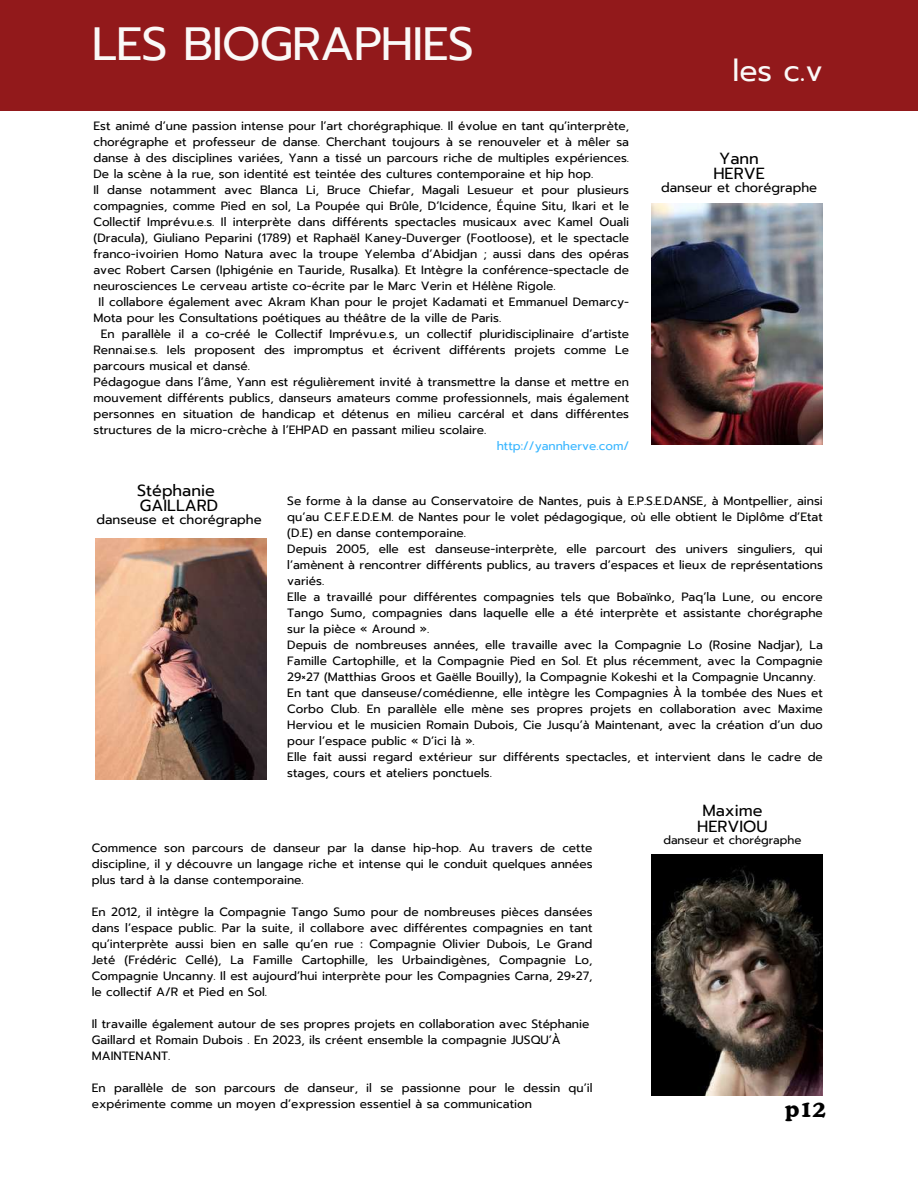
<style>
.page{position:relative;width:918px;height:1188px;background:#fff}
.page>*{position:absolute;margin:0;border:0;box-sizing:border-box;transform-origin:0 0}
.t1{font:46.5px "Prompt";letter-spacing:-.02em;color:#faf9f8}
.t2{font:30px "Prompt";color:#faf9f8}
.t3{font:700 22.5px "Cooper BT";color:#000}
.t4{font:16.05px/15.3px "Prompt";color:#000;text-align:center}
.t5{font:13.05px "Prompt";color:#000}
.t6{font:12px/16px "Prompt";color:#000}
.t7{font:12px "Prompt";color:#38b6ff}
.t8{font:11.55px "Prompt";color:#000}
</style>
<div class="page">
<div style="left:0;top:0;width:918px;height:111px;background:#92191b"></div>
<img style="left:652px;top:204px;width:171px;height:241px">
<img style="left:95px;top:539px;width:171px;height:241px">
<img style="left:652px;top:855px;width:171px;height:240px">
<h1 class="t1" style="left:92px;top:10px;width:384px">LES BIOGRAPHIES</h1>
<h2 class="t2" style="left:732px;top:48px;width:92px">les c.v</h2>
<p class="t6" style="left:94px;top:118px;width:537px">Est animé d’une passion intense pour l’art chorégraphique. Il évolue en tant qu’interprète,</p>
<p class="t6" style="left:94px;top:134px;width:537px">chorégraphe et professeur de danse. Cherchant toujours à se renouveler et à mêler sa</p>
<p class="t6" style="left:94px;top:150px;width:537px">danse à des disciplines variées, Yann a tissé un parcours riche de multiples expériences.</p>
<p class="t6" style="left:94px;top:166px;width:501px">De la scène à la rue, son identité est teintée des cultures contemporaine et hip hop.</p>
<p class="t6" style="left:94px;top:182px;width:537px">Il danse notamment avec Blanca Li, Bruce Chiefar, Magali Lesueur et pour plusieurs</p>
<p class="t6" style="left:94px;top:198px;width:537px">compagnies, comme Pied en sol, La Poupée qui Brûle, D’Icidence, Équine Situ, Ikari et le</p>
<p class="t6" style="left:94px;top:214px;width:537px">Collectif Imprévu.e.s. Il interprète dans différents spectacles musicaux avec Kamel Ouali</p>
<p class="t6" style="left:94px;top:230px;width:537px">(Dracula), Giuliano Peparini (1789) et Raphaël Kaney-Duverger (Footloose), et le spectacle</p>
<p class="t6" style="left:94px;top:246px;width:537px">franco-ivoirien Homo Natura avec la troupe Yelemba d’Abidjan ; aussi dans des opéras</p>
<p class="t6" style="left:94px;top:262px;width:537px">avec Robert Carsen (Iphigénie en Tauride, Rusalka). Et Intègre la conférence-spectacle de</p>
<p class="t6" style="left:94px;top:278px;width:464px">neurosciences Le cerveau artiste co-écrite par le Marc Verin et Hélène Rigole.</p>
<p class="t6" style="left:99px;top:294px;width:532px">Il collabore également avec Akram Khan pour le projet Kadamati et Emmanuel Demarcy-</p>
<p class="t6" style="left:94px;top:310px;width:409px">Mota pour les Consultations poétiques au théâtre de la ville de Paris.</p>
<p class="t6" style="left:101px;top:326px;width:530px">En parallèle il a co-créé le Collectif Imprévu.e.s, un collectif pluridisciplinaire d’artiste</p>
<p class="t6" style="left:94px;top:342px;width:537px">Rennai.se.s. Iels proposent des impromptus et écrivent différents projets comme Le</p>
<p class="t6" style="left:94px;top:358px;width:158px">parcours musical et dansé.</p>
<p class="t6" style="left:94px;top:374px;width:537px">Pédagogue dans l’âme, Yann est régulièrement invité à transmettre la danse et mettre en</p>
<p class="t6" style="left:94px;top:390px;width:537px">mouvement différents publics, danseurs amateurs comme professionnels, mais également</p>
<p class="t6" style="left:94px;top:406px;width:537px">personnes en situation de handicap et détenus en milieu carcéral et dans différentes</p>
<p class="t6" style="left:94px;top:422px;width:394px">structures de la micro-crèche à l’EHPAD en passant milieu scolaire.</p>
<p class="t7" style="left:497px;top:437px;width:134px">http://yannherve.com/</p>
<h3 class="t4" style="left:137px;top:483px;width:82px;text-align:left">Stéphanie<br>GAILLARD</h3>
<p class="t5" style="left:96px;top:510px;width:167px">danseuse et chorégraphe</p>
<h3 class="t4" style="left:713px;top:151px;width:53px">Yann<br>HERVE</h3>
<p class="t5" style="left:661px;top:178px;width:158px">danseur et chorégraphe</p>
<p class="t6" style="left:287px;top:493px;width:537px">Se forme à la danse au Conservatoire de Nantes, puis à E.P.S.E.DANSE, à Montpellier, ainsi qu’au C.E.F.E.D.E.M. de Nantes pour le volet pédagogique, où elle obtient le Diplôme d’Etat (D.E) en danse contemporaine.<br>Depuis 2005, elle est danseuse-interprète, elle parcourt des univers singuliers, qui l’amènent à rencontrer différents publics, au travers d’espaces et lieux de représentations variés.<br>Elle a travaillé pour différentes compagnies tels que Bobaïnko, Paq’la Lune, ou encore Tango Sumo, compagnies dans laquelle elle a été interprète et assistante chorégraphe sur la pièce « Around ».<br>Depuis de nombreuses années, elle travaille avec la Compagnie Lo (Rosine Nadjar), La Famille Cartophille, et la Compagnie Pied en Sol. Et plus récemment, avec la Compagnie 29×27 (Matthias Groos et Gaëlle Bouilly), la Compagnie Kokeshi et la Compagnie Uncanny.<br>En tant que danseuse/comédienne, elle intègre les Compagnies À la tombée des Nues et Corbo Club. En parallèle elle mène ses propres projets en collaboration avec Maxime Herviou et le musicien Romain Dubois, Cie Jusqu’à Maintenant, avec la création d’un duo pour l’espace public « D’ici là ».<br>Elle fait aussi regard extérieur sur différents spectacles, et intervient dans le cadre de stages, cours et ateliers ponctuels.</p>
<h3 class="t4" style="left:697px;top:803px;width:72px">Maxime<br>HERVIOU</h3>
<p class="t8" style="left:663px;top:832px;width:140px">danseur et chorégraphe</p>
<p class="t6" style="left:92px;top:840px;width:502px;text-align:justify">Commence son parcours de danseur par la danse hip-hop. Au travers de cette discipline, il y découvre un langage riche et intense qui le conduit quelques années plus tard à la danse contemporaine.</p>
<p class="t6" style="left:92px;top:904px;width:502px;text-align:justify">En 2012, il intègre la Compagnie Tango Sumo pour de nombreuses pièces dansées dans l’espace public. Par la suite, il collabore avec différentes compagnies en tant qu’interprète aussi bien en salle qu’en rue : Compagnie Olivier Dubois, Le Grand Jeté (Frédéric Cellé), La Famille Cartophille, les Urbaindigènes, Compagnie Lo, Compagnie Uncanny. Il est aujourd’hui interprète pour les Compagnies Carna, 29×27, le collectif A/R et Pied en Sol.</p>
<p class="t6" style="left:92px;top:1016px;width:499px">Il travaille également autour de ses propres projets en collaboration avec Stéphanie<br>Gaillard et Romain Dubois . En 2023, ils créent ensemble la compagnie JUSQU’À<br>MAINTENANT.</p>
<p class="t6" style="left:92px;top:1080px;width:502px">En parallèle de son parcours de danseur, il se passionne pour le dessin qu’il expérimente comme un moyen d’expression essentiel à sa communication</p>
<h3 class="t3" style="left:785px;top:1095px;width:43px">p12</h3>
</div>
